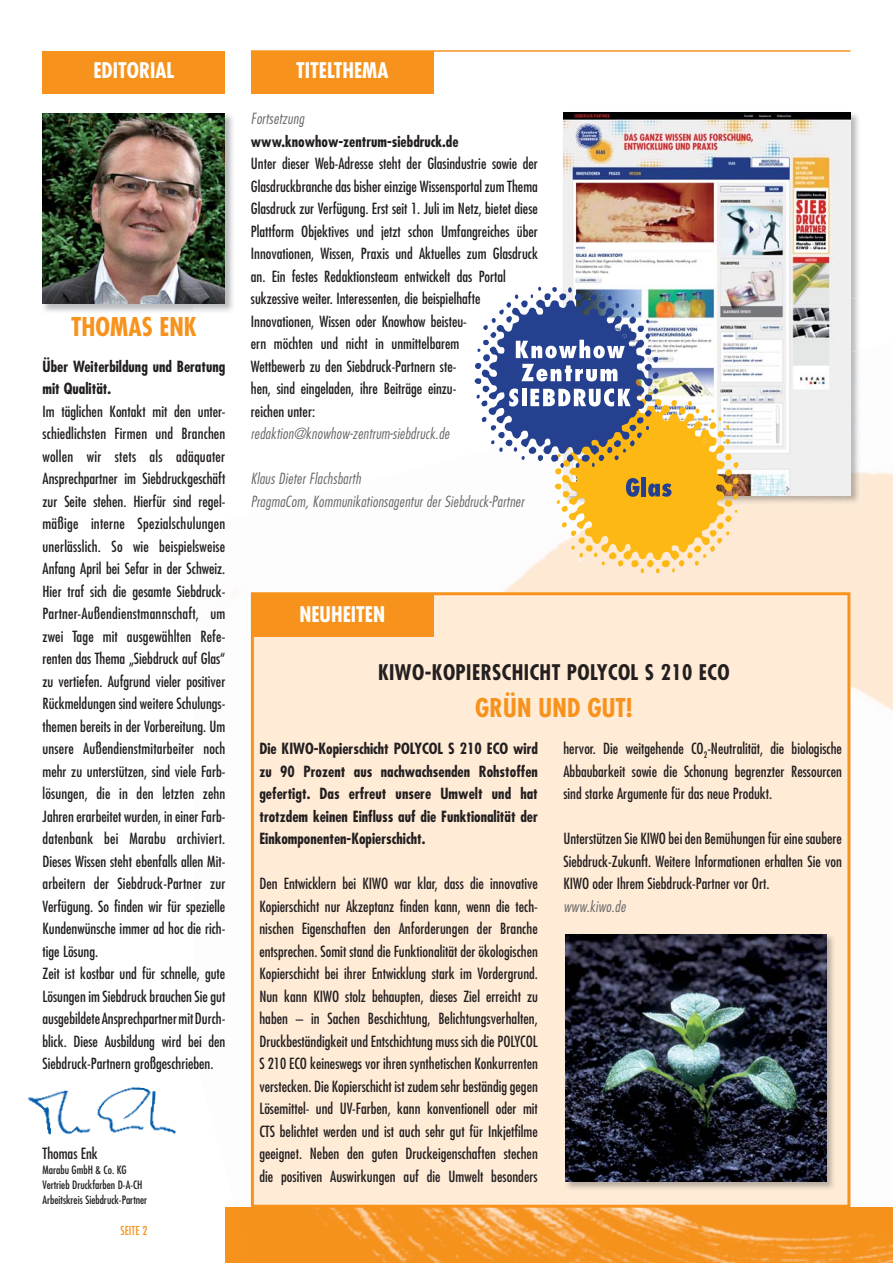
<style>
.page{position:relative;width:893px;height:1263px;background:#fff}
.page>*{position:absolute;margin:0;border:0;box-sizing:border-box;transform-origin:0 0}
.t1{font:700 condensed 25.2px "Futura";letter-spacing:.005em;color:#f7931d}
.t2{font:700 condensed 21px "Futura";letter-spacing:.02em;color:#231f20}
.t3{font:700 condensed 21px "Futura";color:#fff}
.t4{font:condensed 15px/22.5px "Futura";color:#231f20;text-align:justify}
.t5{font:700 condensed 15px/22.5px "Futura";color:#231f20}
.t6{font:italic 300 condensed 15px/22.5px "Futura";letter-spacing:.02em;color:#636466}
.t7{font:condensed 12px "Futura";color:#f7931d}
.t8{font:condensed 11.25px/15px "Futura";color:#231f20}
</style>
<div class="page">
<img style="left:225px;top:472px;width:668px;height:736px">
<img style="left:234px;top:1208px;width:659px;height:55px">
<div style="left:251px;top:592px;width:599px;height:616px;background:#ffebd6"></div>
<img style="left:28px;top:1086px;width:148px;height:49px">
<img style="left:42px;top:113px;width:191px;height:199px">
<img style="left:194px;top:298px;width:39px;height:14px">
<img style="left:43px;top:113px;width:182px;height:191px">
<div style="left:43px;top:51px;width:182px;height:43px;background:#f7931d"></div>
<hr style="left:251px;top:50px;width:599px;height:2px;background:#f7931d">
<div style="left:251px;top:51px;width:183px;height:43px;background:#f7931d"></div>
<div style="left:251px;top:594px;width:183px;height:43px;background:#f7931d"></div>
<img style="left:564px;top:933px;width:272px;height:258px">
<img style="left:566px;top:934px;width:260px;height:248px">
<img style="left:563px;top:112px;width:296px;height:238px">
<img style="left:739px;top:350px;width:121px;height:156px">
<img style="left:563px;top:113px;width:287px;height:383px">
<svg style="left:474px;top:287px;width:265px;height:286px"></svg>
<h2 class="t3" style="left:93px;top:61px;width:83px">EDITORIAL</h2>
<h2 class="t3" style="left:296px;top:61px;width:94px">TITELTHEMA</h2>
<h1 class="t1" style="left:71px;top:315px;width:127px">THOMAS ENK</h1>
<p class="t5" style="left:43px;top:356px;width:184px">Über Weiterbildung und Beratung mit Qualität.</p>
<p class="t4" style="left:43px;top:401px;width:184px;text-align:left">Im täglichen Kontakt mit den unter&shy;schiedlichsten Firmen und Branchen wollen wir stets als adäquater Ansprechpartner im Siebdruckgeschäft zur Seite stehen. Hierfür sind regel&shy;mäßige interne Spezialschulungen unerlässlich. So wie beispielsweise Anfang April bei Sefar in der Schweiz.<br>Hier traf sich die gesamte Siebdruck-Partner-Außendienstmannschaft, um zwei Tage mit ausgewählten Refe&shy;renten das Thema „Siebdruck auf Glas“ zu vertiefen. Aufgrund vieler positiver Rückmeldungen sind weitere Schulungs&shy;themen bereits in der Vorbereitung. Um unsere Außendienstmitarbeiter noch mehr zu unterstützen, sind viele Farb&shy;lösungen, die in den letzten zehn Jahren erarbeitet wurden, in einer Farb&shy;datenbank bei Marabu archiviert.<br>Dieses Wissen steht ebenfalls allen Mit&shy;arbeitern der Siebdruck-Partner zur Verfügung. So finden wir für spezielle Kundenwünsche immer ad hoc die rich&shy;tige Lösung.<br>Zeit ist kostbar und für schnelle, gute Lösungen im Siebdruck brauchen Sie gut ausgebildete Ansprechpartner mit Durch&shy;blick. Diese Ausbildung wird bei den Siebdruck-Partnern großgeschrieben.</p>
<p class="t4" style="left:43px;top:1143px;width:57px">Thomas Enk</p>
<p class="t8" style="left:43px;top:1163px;width:106px">Marabu GmbH &amp; Co. KG<br>Vertrieb Druckfarben D-A-CH<br>Arbeitskreis Siebdruck-Partner</p>
<p class="t7" style="left:121px;top:1224px;width:28px">SEITE 2</p>
<p class="t6" style="left:251px;top:108px;width:55px">Fortsetzung</p>
<p class="t5" style="left:251px;top:131px;width:209px">www.knowhow-zentrum-siebdruck.de</p>
<p class="t4" style="left:251px;top:153px;width:289px;text-align:left">Unter dieser Web-Adresse steht der Glasindustrie sowie der Glasdruckbranche das bisher einzige Wissensportal zum Thema Glasdruck zur Verfügung. Erst seit 1. Juli im Netz, bietet diese Plattform Objektives und jetzt schon Umfangreiches über Innovationen, Wissen, Praxis und Aktuelles zum Glasdruck an. Ein festes Redaktionsteam entwickelt das Portal sukzessive weiter. Interessenten, die beispielhafte Innovationen, Wissen oder Knowhow beisteu-<br>ern möchten und nicht in unmittelbarem<br>Wettbewerb zu den Siebdruck-Partnern ste-<br>hen, sind eingeladen, ihre Beiträge einzu-<br>reichen unter:</p>
<p class="t6" style="left:251px;top:423px;width:200px">redaktion@knowhow-zentrum-siebdruck.de</p>
<p class="t6" style="left:251px;top:468px;width:274px">Klaus Dieter Flachsbarth<br>PragmaCom, Kommunikationsagentur der Siebdruck-Partner</p>
<h2 class="t3" style="left:299px;top:605px;width:87px">NEUHEITEN</h2>
<h2 class="t2" style="left:378px;top:663px;width:353px">KIWO-KOPIERSCHICHT POLYCOL S 210 ECO</h2>
<h1 class="t1" style="left:475px;top:697px;width:159px">GRÜN UND GUT!</h1>
<p class="t5" style="left:259px;top:739px;width:280px;text-align:justify">Die KIWO-Kopierschicht POLYCOL S 210 ECO wird zu 90 Prozent aus nachwachsenden Rohstoffen gefertigt. Das erfreut unsere Umwelt und hat trotzdem keinen Einfluss auf die Funktionalität der Einkomponenten-Kopierschicht.</p>
<p class="t4" style="left:259px;top:873px;width:280px">Den Entwicklern bei KIWO war klar, dass die innovative Kopierschicht nur Akzeptanz finden kann, wenn die tech&shy;nischen Eigenschaften den Anforderungen der Branche entsprechen. Somit stand die Funktionalität der ökologischen Kopierschicht bei ihrer Entwicklung stark im Vordergrund.<br>Nun kann KIWO stolz behaupten, dieses Ziel erreicht zu haben – in Sachen Beschichtung, Belichtungsverhalten, Druckbeständigkeit und Entschichtung muss sich die POLYCOL S 210 ECO keineswegs vor ihren synthetischen Konkurrenten verstecken. Die Kopierschicht ist zudem sehr beständig gegen Lösemittel- und UV-Farben, kann konventionell oder mit CTS belichtet werden und ist auch sehr gut für Inkjetfilme geeignet. Neben den guten Druckeigenschaften stechen die positiven Auswirkungen auf die Umwelt besonders</p>
<p class="t4" style="left:563px;top:738px;width:280px">hervor. Die weitgehende CO<sub>2</sub>-Neutralität, die biologische Abbaubarkeit sowie die Schonung begrenzter Ressourcen sind starke Argumente für das neue Produkt.</p>
<p class="t4" style="left:563px;top:828px;width:280px">Unterstützen Sie KIWO bei den Bemühungen für eine saubere Siebdruck-Zukunft. Weitere Informationen erhalten Sie von KIWO oder Ihrem Siebdruck-Partner vor Ort.</p>
<p class="t6" style="left:563px;top:896px;width:64px">www.kiwo.de</p>
</div>
